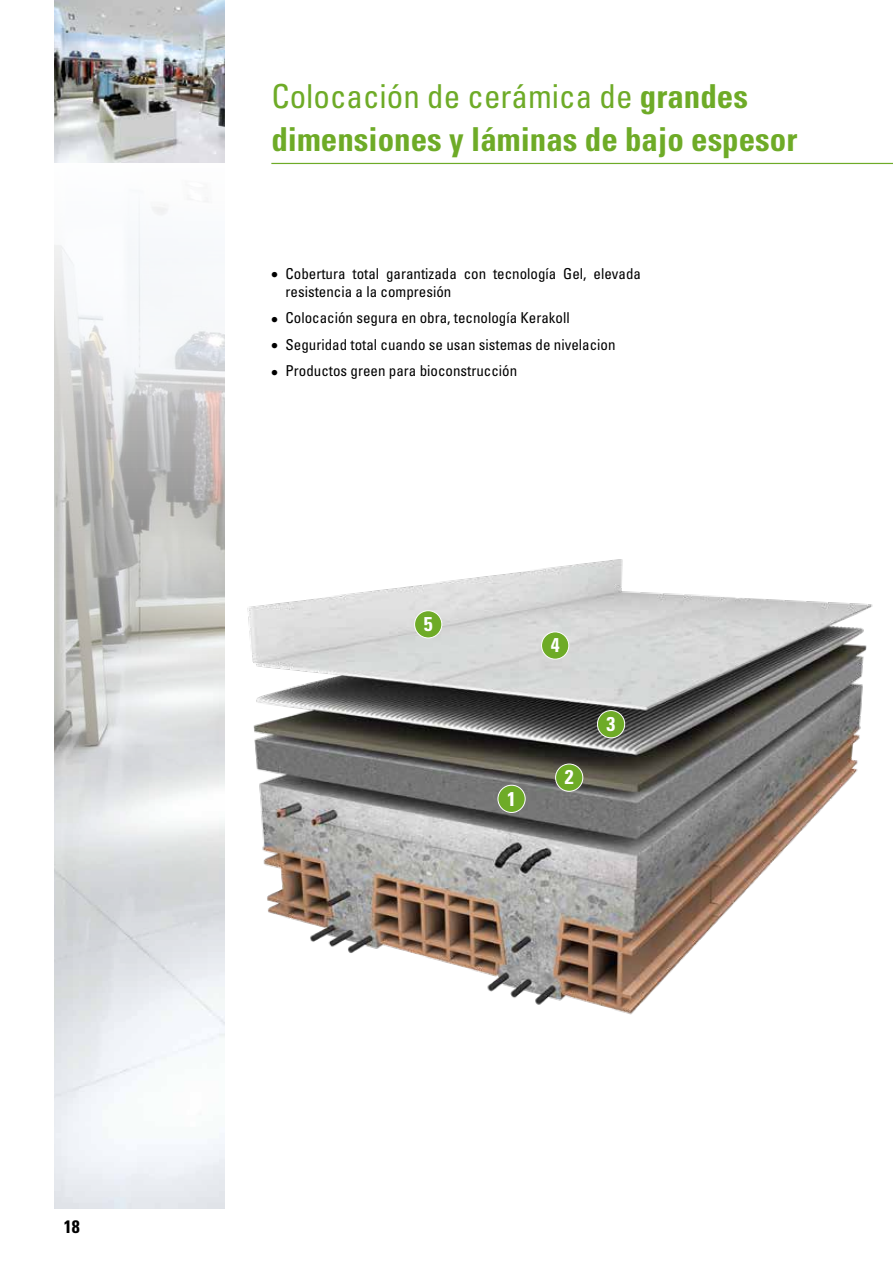
<style>
.page{position:relative;width:893px;height:1263px;background:#fff}
.page>*{position:absolute;margin:0;border:0;box-sizing:border-box;transform-origin:0 0}
.t1{font:700 condensed 33px/43.5px "Univers LT Std";color:#6eab27}
.t2{font:700 condensed 19.95px "Univers LT Std";color:#fff}
.t3{font:700 condensed 18px "Univers LT Std";color:#000}
.t4{font:condensed 15px/18px "Univers LT Std";color:#000}
.s1{font-weight:400}
.s2{font-weight:700}
</style>
<div class="page">
<img style="left:224px;top:412px;width:649px;height:626px">
<img style="left:54px;top:198px;width:170px;height:1011px">
<img style="left:54px;top:0;width:170px;height:163px">
<hr style="left:271px;top:163px;width:622px;height:1px;background:#6eab27">
<div style="left:498px;top:785px;width:27px;height:27px;background:#6eab27;border-radius:50%"></div>
<div style="left:497px;top:785px;width:29px;height:28px;border:1px solid #fff;border-radius:50%"></div>
<div style="left:556px;top:764px;width:27px;height:27px;background:#6eab27;border-radius:50%"></div>
<div style="left:555px;top:764px;width:28px;height:28px;border:1px solid #fff;border-radius:50%"></div>
<div style="left:542px;top:632px;width:27px;height:27px;background:#6eab27;border-radius:50%"></div>
<div style="left:541px;top:631px;width:28px;height:28px;border:1px solid #fff;border-radius:50%"></div>
<div style="left:597px;top:710px;width:28px;height:28px;background:#6eab27;border-radius:50%"></div>
<div style="left:597px;top:710px;width:28px;height:28px;border:1px solid #fff;border-radius:50%"></div>
<div style="left:415px;top:611px;width:27px;height:27px;background:#6eab27;border-radius:50%"></div>
<div style="left:414px;top:610px;width:28px;height:28px;border:1px solid #fff;border-radius:50%"></div>
<p class="t3" style="left:64px;top:1216px;width:17px">18</p>
<h1 class="t1" style="left:271px;top:74px;width:528px"><span class="s1">Colocación de cerámica de</span> grandes dimensiones y láminas de bajo espesor</h1>
<p class="t4" style="left:286px;top:264px;width:357px;text-indent:-14px"><span class="s2">•</span> Cobertura total garantizada con tecnología Gel, elevada resistencia a la compresión</p>
<p class="t4" style="left:271px;top:309px;width:300px"><span class="s2">•</span> Colocación segura en obra, tecnología Kerakoll</p>
<p class="t4" style="left:271px;top:335px;width:346px"><span class="s2">•</span> Seguridad total cuando se usan sistemas de nivelacion</p>
<p class="t4" style="left:271px;top:362px;width:247px"><span class="s2">•</span> Productos green para bioconstrucción</p>
<h2 class="t2" style="left:424px;top:612px;width:10px">5</h2>
<h2 class="t2" style="left:507px;top:786px;width:10px">1</h2>
<h2 class="t2" style="left:551px;top:633px;width:10px">4</h2>
<h2 class="t2" style="left:565px;top:765px;width:10px">2</h2>
<h2 class="t2" style="left:607px;top:712px;width:10px">3</h2>
</div>
